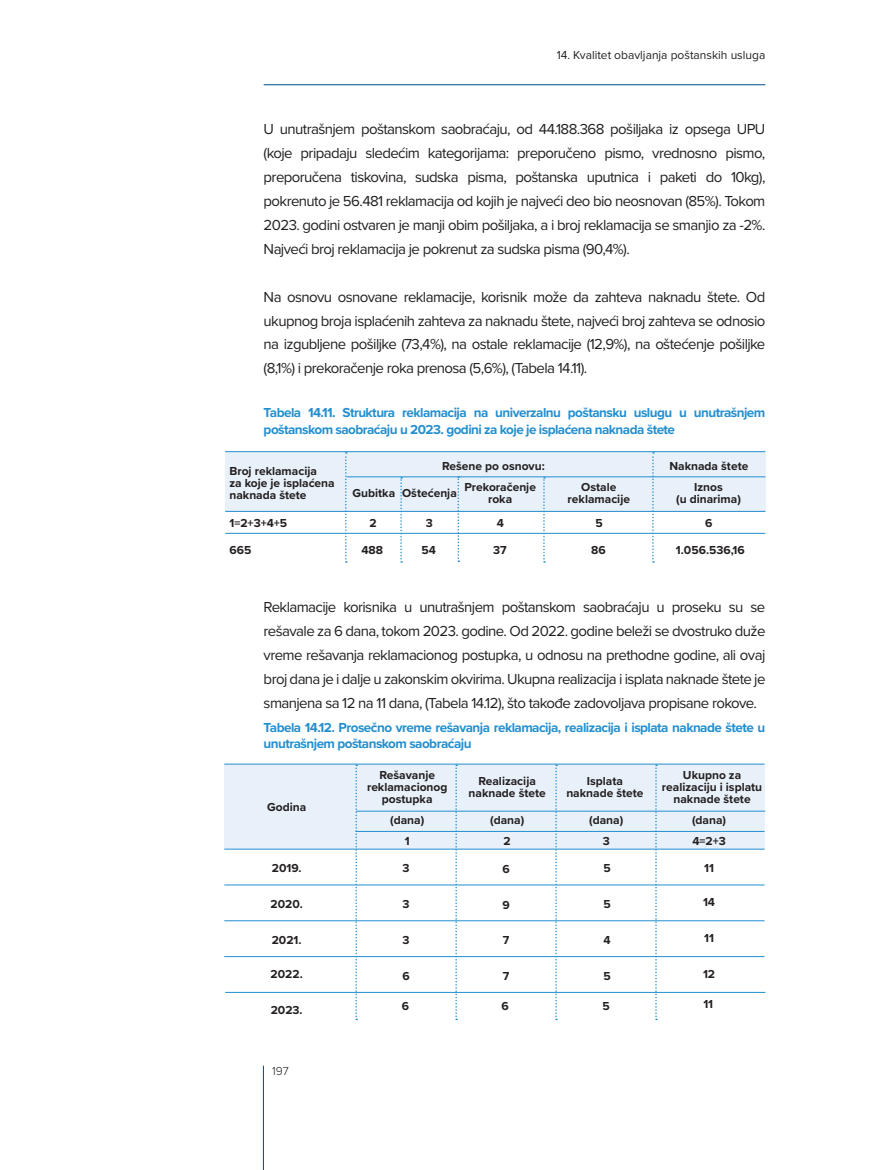
<style>
.page{position:relative;width:893px;height:1170px;background:#fff}
.page>*{position:absolute;margin:0;border:0;box-sizing:border-box;transform-origin:0 0}
.t1{font:15px/23.9px "Proxima Nova";letter-spacing:-.04em;color:#231f20;text-align:justify}
.t2{font:700 13.5px/16.5px "Proxima Nova";letter-spacing:-.04em;color:#238fcf}
.t3{font:700 12px/12px "Proxima Nova";color:#231f20;text-align:center}
.t4{font:12px "Proxima Nova";color:#231f20}
.t5{font:300 12px "Proxima Nova";color:#231f20}
</style>
<div class="page">
<hr style="left:264px;top:84px;width:501px;height:1px;background:#004a87">
<hr style="left:263px;top:1065px;width:1px;height:104px;background:#004a87">
<div style="left:224px;top:764px;width:540px;height:85px;background:#e8f0f9"></div>
<div style="left:225px;top:452px;width:540px;height:59px;background:#e8f0f9"></div>
<hr style="left:224px;top:763px;width:540px;height:1px;background:#238fcf">
<hr style="left:347px;top:476px;width:418px;height:1px;background:#238fcf">
<hr style="left:225px;top:511px;width:540px;height:1px;background:#238fcf">
<hr style="left:225px;top:533px;width:540px;height:1px;background:#238fcf">
<hr style="left:225px;top:451px;width:540px;height:1px;background:#238fcf">
<hr style="left:224px;top:848px;width:540px;height:1px;background:#238fcf">
<hr style="left:355px;top:830px;width:409px;height:1px;background:#238fcf">
<hr style="left:356px;top:810px;width:409px;height:1px;background:#238fcf">
<hr style="left:224px;top:884px;width:540px;height:1px;background:#238fcf">
<hr style="left:224px;top:920px;width:540px;height:1px;background:#238fcf">
<hr style="left:224px;top:956px;width:540px;height:1px;background:#238fcf">
<hr style="left:225px;top:991px;width:540px;height:1px;background:#238fcf">
<svg style="left:555px;top:764px;width:2px;height:256px"></svg>
<svg style="left:655px;top:764px;width:2px;height:256px"></svg>
<svg style="left:455px;top:764px;width:2px;height:256px"></svg>
<svg style="left:355px;top:764px;width:2px;height:256px"></svg>
<svg style="left:652px;top:452px;width:2px;height:110px"></svg>
<svg style="left:543px;top:477px;width:2px;height:85px"></svg>
<svg style="left:457px;top:476px;width:2px;height:86px"></svg>
<svg style="left:400px;top:477px;width:2px;height:85px"></svg>
<svg style="left:345px;top:452px;width:2px;height:110px"></svg>
<p class="t4" style="left:557px;top:46px;width:210px">14. Kvalitet obavljanja poštanskih usluga</p>
<p class="t1" style="left:264px;top:117px;width:503px">U unutrašnjem poštanskom saobraćaju, od 44.188.368 pošiljaka iz opsega UPU (koje pripadaju sledećim kategorijama: preporučeno pismo, vrednosno pismo, preporučena tiskovina, sudska pisma, poštanska uputnica i paketi do 10kg), pokrenuto je 56.481 reklamacija od kojih je najveći deo bio neosnovan (85%). Tokom 2023. godini ostvaren je manji obim pošiljaka, a i broj reklamacija se smanjio za -2%.<br>Najveći broj reklamacija je pokrenut za sudska pisma (90,4%).</p>
<p class="t1" style="left:264px;top:284px;width:503px">Na osnovu osnovane reklamacije, korisnik može da zahteva naknadu štete. Od ukupnog broja isplaćenih zahteva za naknadu štete, najveći broj zahteva se odnosio na izgubljene pošiljke (73,4%), na ostale reklamacije (12,9%), na oštećenje pošiljke (8,1%) i prekoračenje roka prenosa (5,6%), (Tabela 14.11).</p>
<p class="t2" style="left:264px;top:404px;width:503px">Tabela 14.11. Struktura reklamacija na univerzalnu poštansku uslugu u unutrašnjem poštanskom saobraćaju u 2023. godini za koje je isplaćena naknada štete</p>
<p class="t3" style="left:229px;top:464px;width:107px;text-align:left">Broj reklamacija<br>za koje je isplaćena naknada štete</p>
<p class="t3" style="left:229px;top:517px;width:59px">1=2+3+4+5</p>
<p class="t3" style="left:229px;top:543px;width:23px">665</p>
<p class="t3" style="left:442px;top:460px;width:104px">Rešene po osnovu:</p>
<p class="t3" style="left:669px;top:460px;width:80px">Naknada štete</p>
<p class="t3" style="left:464px;top:481px;width:73px">Prekoračenje roka</p>
<p class="t3" style="left:568px;top:481px;width:64px">Ostale reklamacije</p>
<p class="t3" style="left:676px;top:481px;width:66px">Iznos<br>(u dinarima)</p>
<p class="t3" style="left:353px;top:487px;width:44px">Gubitka</p>
<p class="t3" style="left:402px;top:487px;width:56px">Oštećenja</p>
<p class="t3" style="left:369px;top:517px;width:9px">2</p>
<p class="t3" style="left:426px;top:517px;width:9px">3</p>
<p class="t3" style="left:497px;top:517px;width:9px">4</p>
<p class="t3" style="left:596px;top:517px;width:9px">5</p>
<p class="t3" style="left:705px;top:517px;width:9px">6</p>
<p class="t3" style="left:361px;top:543px;width:23px">488</p>
<p class="t3" style="left:421px;top:543px;width:16px">54</p>
<p class="t3" style="left:493px;top:543px;width:15px">37</p>
<p class="t3" style="left:591px;top:543px;width:16px">86</p>
<p class="t3" style="left:676px;top:543px;width:70px">1.056.536,16</p>
<p class="t1" style="left:264px;top:594px;width:503px">Reklamacije korisnika u unutrašnjem poštanskom saobraćaju u proseku su se rešavale za 6 dana, tokom 2023. godine. Od 2022. godine beleži se dvostruko duže vreme rešavanja reklamacionog postupka, u odnosu na prethodne godine, ali ovaj broj dana je i dalje u zakonskim okvirima. Ukupna realizacija i isplata naknade štete je smanjena sa 12 na 11 dana, (Tabela 14.12), što takođe zadovoljava propisane rokove.</p>
<p class="t2" style="left:264px;top:718px;width:503px">Tabela 14.12. Prosečno vreme rešavanja reklamacija, realizacija i isplata naknade štete u unutrašnjem poštanskom saobraćaju</p>
<p class="t3" style="left:662px;top:768px;width:102px">Ukupno za realizaciju i isplatu naknade štete</p>
<p class="t3" style="left:367px;top:768px;width:82px">Rešavanje reklamacionog postupka</p>
<p class="t3" style="left:390px;top:813px;width:36px">(dana)</p>
<p class="t3" style="left:405px;top:834px;width:6px">1</p>
<p class="t3" style="left:469px;top:774px;width:79px">Realizacija naknade štete</p>
<p class="t3" style="left:566px;top:774px;width:79px">Isplata naknade štete</p>
<p class="t3" style="left:267px;top:800px;width:41px">Godina</p>
<p class="t3" style="left:490px;top:813px;width:36px">(dana)</p>
<p class="t3" style="left:504px;top:834px;width:9px">2</p>
<p class="t3" style="left:589px;top:813px;width:36px">(dana)</p>
<p class="t3" style="left:603px;top:834px;width:9px">3</p>
<p class="t3" style="left:692px;top:813px;width:36px">(dana)</p>
<p class="t3" style="left:692px;top:834px;width:35px">4=2+3</p>
<p class="t3" style="left:502px;top:862px;width:9px">6</p>
<p class="t3" style="left:603px;top:861px;width:9px">5</p>
<p class="t3" style="left:704px;top:861px;width:11px">11</p>
<p class="t3" style="left:272px;top:861px;width:31px">2019.</p>
<p class="t3" style="left:403px;top:861px;width:9px">3</p>
<p class="t3" style="left:271px;top:897px;width:34px">2020.</p>
<p class="t3" style="left:272px;top:933px;width:31px">2021.</p>
<p class="t3" style="left:271px;top:967px;width:34px">2022.</p>
<p class="t3" style="left:271px;top:1003px;width:33px">2023.</p>
<p class="t3" style="left:403px;top:897px;width:9px">3</p>
<p class="t3" style="left:502px;top:898px;width:9px">9</p>
<p class="t3" style="left:603px;top:897px;width:9px">5</p>
<p class="t3" style="left:703px;top:896px;width:14px">14</p>
<p class="t3" style="left:403px;top:933px;width:9px">3</p>
<p class="t3" style="left:402px;top:969px;width:9px">6</p>
<p class="t3" style="left:402px;top:999px;width:9px">6</p>
<p class="t3" style="left:704px;top:931px;width:11px">11</p>
<p class="t3" style="left:703px;top:967px;width:14px">12</p>
<p class="t3" style="left:703px;top:997px;width:11px">11</p>
<p class="t3" style="left:603px;top:933px;width:9px">4</p>
<p class="t3" style="left:603px;top:969px;width:9px">5</p>
<p class="t3" style="left:603px;top:999px;width:9px">5</p>
<p class="t3" style="left:503px;top:934px;width:8px">7</p>
<p class="t3" style="left:503px;top:970px;width:8px">7</p>
<p class="t3" style="left:502px;top:999px;width:9px">6</p>
<p class="t5" style="left:272px;top:1062px;width:18px">197</p>
</div>
